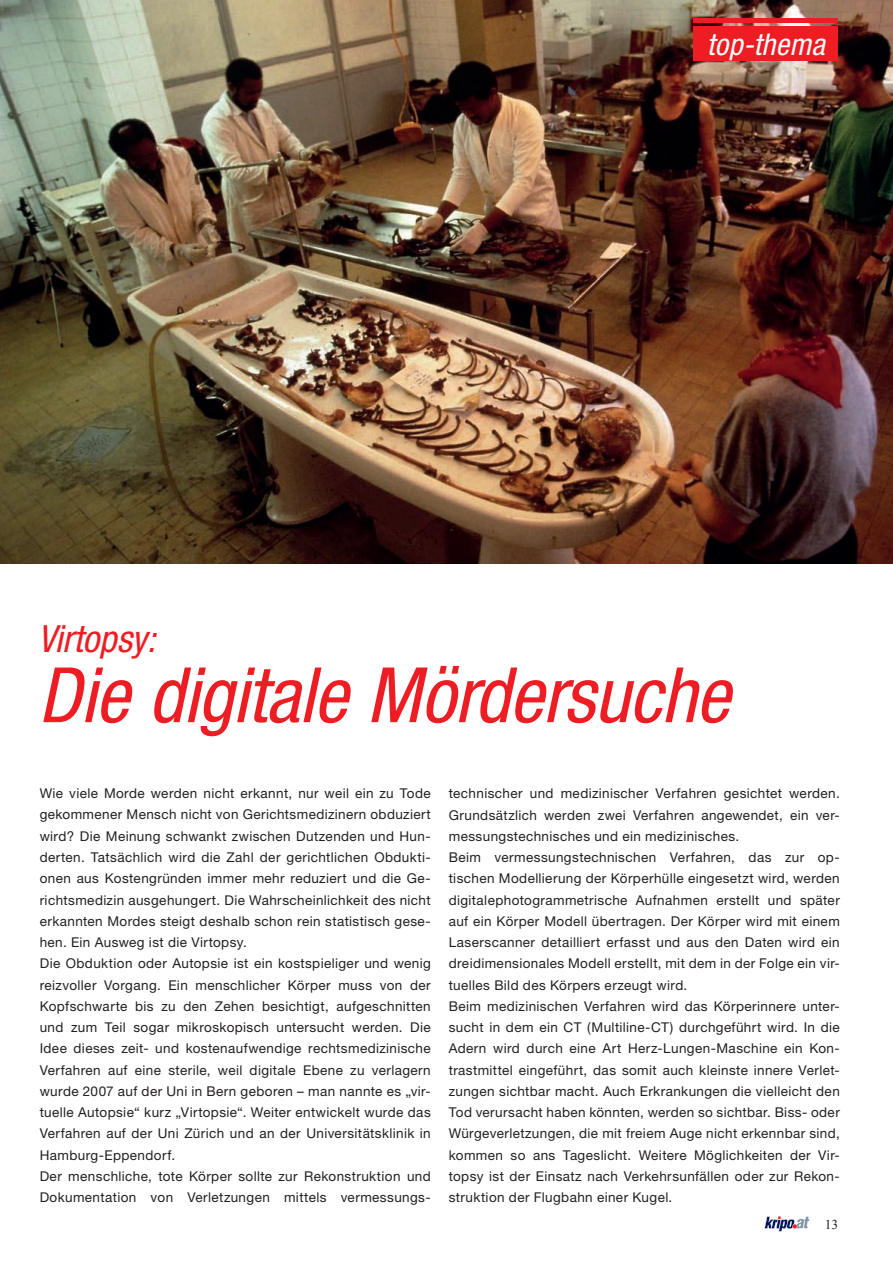
<style>
.page{position:relative;width:893px;height:1263px;background:#fff}
.page>*{position:absolute;margin:0;border:0;box-sizing:border-box;transform-origin:0 0}
.t1{font:italic condensed 76.5px "Helvetica Neue";letter-spacing:-.01em;color:#ee1d23}
.t2{font:italic condensed 37.5px "Helvetica Neue";letter-spacing:-.005em;color:#ee1d23}
.t3{font:italic condensed 30px "Helvetica Neue";letter-spacing:.01em;color:#fff}
.t4{font:13.5px/21.3px "Helvetica Neue";letter-spacing:.03em;color:#231f20}
.t5{font:13.5px "Times New Roman";color:#231f20}
</style>
<div class="page">
<svg style="left:764px;top:1216px;width:46px;height:15px"></svg>
<img style="left:0;top:0;width:893px;height:564px">
<hr style="left:694px;top:18px;width:144px;height:4px;background:#ee1d23">
<div style="left:694px;top:26px;width:144px;height:34px;background:#ee1d23"></div>
<h3 class="t3" style="left:707px;top:27px;width:119px">top-thema</h3>
<h3 class="t3" style="left:713px;top:39px;width:119px">top-thema</h3>
<h2 class="t2" style="left:38px;top:617px;width:119px">Virtopsy:</h2>
<h1 class="t1" style="left:38px;top:651px;width:693px">Die digitale Mördersuche</h1>
<p class="t4" style="left:40px;top:782px;width:393px">Wie viele Morde werden nicht erkannt, nur weil ein zu Tode gekommener Mensch nicht von Gerichtsmedizinern obduziert wird? Die Meinung schwankt zwischen Dutzenden und Hun&shy;derten. Tatsächlich wird die Zahl der gerichtlichen Obdukti&shy;onen aus Kostengründen immer mehr reduziert und die Ge&shy;richtsmedizin ausgehungert. Die Wahrscheinlichkeit des nicht erkannten Mordes steigt deshalb schon rein statistisch gese&shy;hen. Ein Ausweg ist die Virtopsy.<br>Die Obduktion oder Autopsie ist ein kostspieliger und wenig reizvoller Vorgang. Ein menschlicher Körper muss von der Kopfschwarte bis zu den Zehen besichtigt, aufgeschnitten und zum Teil sogar mikroskopisch untersucht werden. Die Idee dieses zeit- und kostenaufwendige rechtsmedizinische Verfahren auf eine sterile, weil digitale Ebene zu verlagern wurde 2007 auf der Uni in Bern geboren – man nannte es „vir&shy;tuelle Autopsie“ kurz „Virtopsie“. Weiter entwickelt wurde das Verfahren auf der Uni Zürich und an der Universitätsklinik in Hamburg-Eppendorf.<br>Der menschliche, tote Körper sollte zur Rekonstruktion und Dokumentation von Verletzungen mittels vermessungs-</p>
<p class="t4" style="left:449px;top:783px;width:393px">technischer und medizinischer Verfahren gesichtet werden.<br>Grundsätzlich werden zwei Verfahren angewendet, ein ver&shy;messungstechnisches und ein medizinisches.<br>Beim vermessungstechnischen Verfahren, das zur op&shy;tischen Modellierung der Körperhülle eingesetzt wird, werden digitalephotogrammetrische Aufnahmen erstellt und später auf ein Körper Modell übertragen. Der Körper wird mit einem Laserscanner detailliert erfasst und aus den Daten wird ein dreidimensionales Modell erstellt, mit dem in der Folge ein vir&shy;tuelles Bild des Körpers erzeugt wird.<br>Beim medizinischen Verfahren wird das Körperinnere unter&shy;sucht in dem ein CT (Multiline-CT) durchgeführt wird. In die Adern wird durch eine Art Herz-Lungen-Maschine ein Kon&shy;trastmittel eingeführt, das somit auch kleinste innere Verlet&shy;zungen sichtbar macht. Auch Erkrankungen die vielleicht den Tod verursacht haben könnten, werden so sichtbar. Biss- oder Würgeverletzungen, die mit freiem Auge nicht erkennbar sind, kommen so ans Tageslicht. Weitere Möglichkeiten der Vir&shy;topsy ist der Einsatz nach Verkehrsunfällen oder zur Rekon&shy;struktion der Flugbahn einer Kugel.</p>
<p class="t5" style="left:825px;top:1215px;width:15px">13</p>
</div>
